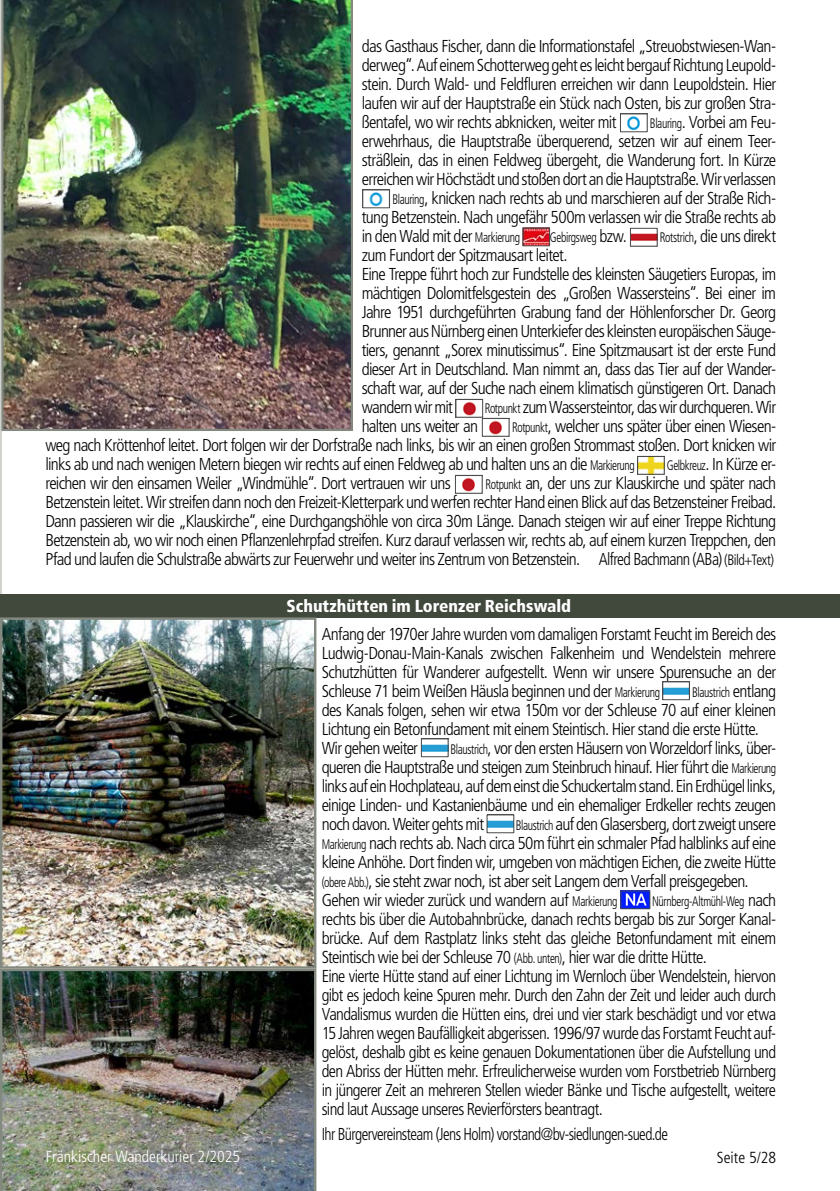
<style>
.page{position:relative;width:840px;height:1191px;background:#fff}
.page>*{position:absolute;margin:0;border:0;box-sizing:border-box;transform-origin:0 0}
.t1{font:17.2px/19px "Frutiger LT 47 Lt Cn";letter-spacing:-.04em;color:#000;text-align:justify}
.t2{font:17.2px "Frutiger LT 47 Lt Cn";letter-spacing:-.04em;color:#000;scale:.89 1}
.t3{font:17.2px "Frutiger LT 77 Blk Cn";color:#fff}
.t4{font:16px "Frutiger LT 47 Lt Cn";color:#fff}
.t5{font:16px "Frutiger LT 47 Lt Cn";color:#000}
.t6{font:13.8px "Frutiger LT 47 Lt Cn";letter-spacing:-.03em;color:#000;scale:.83 1}
.s1{font-size:13.8px}
.s2{font-size:17.2px}
.s3{font-size:15px}
</style>
<div class="page">
<hr style="left:0;top:0;width:1px;height:779px;background:#d0d2ce">
<img style="left:1px;top:0;width:352px;height:431px">
<img style="left:627px;top:116px;width:13px;height:14px">
<div style="left:620px;top:114px;width:27px;height:18px;border:1px solid #4a4a49"></div>
<img style="left:369px;top:192px;width:14px;height:14px">
<div style="left:362px;top:190px;width:27px;height:18px;border:1px solid #4a4a49"></div>
<img style="left:524px;top:230px;width:23px;height:14px">
<div style="left:522px;top:228px;width:27px;height:18px;border:1px solid #4a4a49"></div>
<img style="left:632px;top:233px;width:23px;height:8px">
<div style="left:630px;top:228px;width:27px;height:18px;border:1px solid #4a4a49"></div>
<img style="left:463px;top:401px;width:13px;height:14px">
<div style="left:455px;top:399px;width:27px;height:18px;border:1px solid #4a4a49"></div>
<img style="left:489px;top:420px;width:13px;height:14px">
<div style="left:482px;top:418px;width:27px;height:18px;border:1px solid #4a4a49"></div>
<img style="left:639px;top:458px;width:23px;height:14px">
<div style="left:637px;top:456px;width:27px;height:18px;border:1px solid #4a4a49"></div>
<img style="left:462px;top:477px;width:13px;height:14px">
<div style="left:455px;top:475px;width:27px;height:18px;border:1px solid #4a4a49"></div>
<img style="left:664px;top:687px;width:23px;height:8px">
<div style="left:662px;top:682px;width:27px;height:18px;border:1px solid #4a4a49"></div>
<img style="left:423px;top:744px;width:23px;height:8px">
<div style="left:421px;top:739px;width:27px;height:18px;border:1px solid #4a4a49"></div>
<img style="left:488px;top:820px;width:23px;height:8px">
<div style="left:486px;top:815px;width:27px;height:18px;border:1px solid #4a4a49"></div>
<img style="left:622px;top:893px;width:25px;height:14px">
<div style="left:620px;top:891px;width:29px;height:18px;border:1px solid #4a4a49"></div>
<img style="left:0;top:968px;width:316px;height:223px">
<div style="left:0;top:594px;width:839px;height:23px;background:#41493c"></div>
<img style="left:3px;top:620px;width:310px;height:345px">
<div style="left:0;top:617px;width:316px;height:351px;border:2px solid #848980"></div>
<p class="t1" style="left:361px;top:37px;width:416px">das Gasthaus Fischer, dann die Informationstafel „Streuobstwiesen-Wan&shy;derweg“. Auf einem Schotterweg geht es leicht bergauf Richtung Leupold&shy;stein. Durch Wald- und Feldfluren erreichen wir dann Leupoldstein. Hier laufen wir auf der Hauptstraße ein Stück nach Osten, bis zur großen Stra&shy;ßentafel, wo wir rechts abknicken, weiter mit</p>
<p class="t1" style="left:649px;top:113px;width:128px"><span class="s1">Blauring</span>. Vorbei am Feu-</p>
<p class="t1" style="left:361px;top:132px;width:416px">erwehrhaus, die Hauptstraße überquerend, setzen wir auf einem Teer-</p>
<p class="t1" style="left:361px;top:151px;width:416px">sträßlein, das in einen Feldweg übergeht, die Wanderung fort. In Kürze</p>
<p class="t1" style="left:361px;top:170px;width:416px">erreichen wir Höchstädt und stoßen dort an die Hauptstraße. Wir verlassen</p>
<p class="t1" style="left:392px;top:189px;width:385px"><span class="s1">Blauring</span>, knicken nach rechts ab und marschieren auf der Straße Rich-</p>
<p class="t1" style="left:361px;top:208px;width:415px">tung Betzenstein. Nach ungefähr 500m verlassen wir die Straße rechts ab</p>
<p class="t1" style="left:361px;top:227px;width:160px">in den Wald mit der <span class="s1">Markierung</span></p>
<p class="t6" style="left:549px;top:229px;width:94px">Gebirgsweg <span class="s2">bzw.</span></p>
<p class="t1" style="left:659px;top:227px;width:118px"><span class="s1">Rotstrich</span>, die uns direkt</p>
<p class="t1" style="left:361px;top:246px;width:416px;text-align:left">zum Fundort der Spitzmausart leitet.<br>Eine Treppe führt hoch zur Fundstelle des kleinsten Säugetiers Europas, im mächtigen Dolomitfelsgestein des „Großen Wassersteins“. Bei einer im Jahre 1951 durchgeführten Grabung fand der Höhlenforscher Dr. Georg Brunner aus Nürnberg einen Unterkiefer des kleinsten europäischen Säuge&shy;tiers, genannt „Sorex minutissimus“. Eine Spitzmausart ist der erste Fund dieser Art in Deutschland. Man nimmt an, dass das Tier auf der Wander&shy;schaft war, auf der Suche nach einem klimatisch günstigeren Ort. Danach wandern wir mit</p>
<p class="t1" style="left:484px;top:398px;width:293px"><span class="s1">Rotpunkt</span> zum Wassersteintor, das wir durchqueren. Wir</p>
<p class="t1" style="left:361px;top:417px;width:118px">halten uns weiter an</p>
<p class="t1" style="left:45px;top:417px;width:732px;text-indent:466px"><span class="s1">Rotpunkt</span>, welcher uns später über einen Wiesen&shy;weg nach Kröttenhof leitet. Dort folgen wir der Dorfstraße nach links, bis wir an einen großen Strommast stoßen. Dort knicken wir links ab und nach wenigen Metern biegen wir rechts auf einen Feldweg ab und halten uns an die <span class="s1">Markierung</span></p>
<p class="t1" style="left:666px;top:455px;width:111px"><span class="s1">Gelbkreuz</span>. In Kürze er-</p>
<p class="t1" style="left:45px;top:474px;width:406px">reichen wir den einsamen Weiler „Windmühle“. Dort vertrauen wir uns</p>
<p class="t1" style="left:45px;top:474px;width:732px;text-indent:440px"><span class="s1">Rotpunkt</span> an, der uns zur Klauskirche und später nach Betzenstein leitet. Wir streifen dann noch den Freizeit-Kletterpark und werfen rechter Hand einen Blick auf das Betzensteiner Freibad.<br>Dann passieren wir die „Klauskirche“, eine Durchgangshöhle von circa 30m Länge. Danach steigen wir auf einer Treppe Richtung Betzenstein ab, wo wir noch einen Pflanzenlehrpfad streifen. Kurz darauf verlassen wir, rechts ab, auf einem kurzen Treppchen, den Pfad und laufen die Schulstraße abwärts zur Feuerwehr und weiter ins Zentrum von Betzenstein. Alfred Bachmann (ABa) <span class="s3">(Bild+Text)</span></p>
<p class="t3" style="left:286px;top:595px;width:286px">Schutzhütten im Lorenzer Reichswald</p>
<p class="t4" style="left:46px;top:1147px;width:196px">Fränkischer Wanderkurier 2/2025</p>
<p class="t1" style="left:321px;top:625px;width:456px">Anfang der 1970er Jahre wurden vom damaligen Forstamt Feucht im Bereich des Ludwig-Donau-Main-Kanals zwischen Falkenheim und Wendelstein mehrere Schutzhütten für Wanderer aufgestellt. Wenn wir unsere Spurensuche an der Schleuse 71 beim Weißen Häusla beginnen und der <span class="s1">Markierung</span></p>
<p class="t6" style="left:691px;top:684px;width:103px">Blaustrich <span class="s2">entlang</span></p>
<p class="t1" style="left:321px;top:701px;width:456px;text-align:left">des Kanals folgen, sehen wir etwa 150m vor der Schleuse 70 auf einer kleinen<br>Lichtung ein Betonfundament mit einem Steintisch. Hier stand die erste Hütte.<br>Wir gehen weiter</p>
<p class="t1" style="left:321px;top:739px;width:456px;text-indent:129px"><span class="s1">Blaustrich</span>, vor den ersten Häusern von Worzeldorf links, über&shy;queren die Hauptstraße und steigen zum Steinbruch hinauf. Hier führt die <span class="s1">Markierung </span>links auf ein Hochplateau, auf dem einst die Schuckertalm stand. Ein Erdhügel links, einige Linden- und Kastanienbäume und ein ehemaliger Erdkeller rechts zeugen noch davon. Weiter gehts mit</p>
<p class="t1" style="left:321px;top:815px;width:456px;text-align:left;text-indent:194px"><span class="s1">Blaustrich</span> auf den Glasersberg, dort zweigt unsere <span class="s1">Markierung</span> nach rechts ab. Nach circa 50m führt ein schmaler Pfad halblinks auf eine kleine Anhöhe. Dort finden wir, umgeben von mächtigen Eichen, die zweite Hütte <span class="s1">(obere Abb.)</span>, sie steht zwar noch, ist aber seit Langem dem Verfall preisgegeben.<br>Gehen wir wieder zurück und wandern auf <span class="s1">Markierung</span></p>
<p class="t6" style="left:651px;top:893px;width:151px">Nürnberg-Altmühl-Weg <span class="s2">nach</span></p>
<p class="t1" style="left:321px;top:910px;width:456px;text-align:left">rechts bis über die Autobahnbrücke, danach rechts bergab bis zur Sorger Kanal&shy;brücke. Auf dem Rastplatz links steht das gleiche Betonfundament mit einem Steintisch wie bei der Schleuse 70 <span class="s1">(Abb. unten)</span>, hier war die dritte Hütte.<br>Eine vierte Hütte stand auf einer Lichtung im Wernloch über Wendelstein, hiervon gibt es jedoch keine Spuren mehr. Durch den Zahn der Zeit und leider auch durch Vandalismus wurden die Hütten eins, drei und vier stark beschädigt und vor etwa 15 Jahren wegen Baufälligkeit abgerissen. 1996/97 wurde das Forstamt Feucht auf&shy;gelöst, deshalb gibt es keine genauen Dokumentationen über die Aufstellung und den Abriss der Hütten mehr. Erfreulicherweise wurden vom Forstbetrieb Nürnberg in jüngerer Zeit an mehreren Stellen wieder Bänke und Tische aufgestellt, weitere sind laut Aussage unseres Revierförsters beantragt.</p>
<p class="t2" style="left:321px;top:1124px;width:390px">Ihr Bürgervereinsteam (Jens Holm) vorstand@bv-siedlungen-sued.de</p>
<p class="t5" style="left:716px;top:1148px;width:61px">Seite 5/28</p>
</div>
